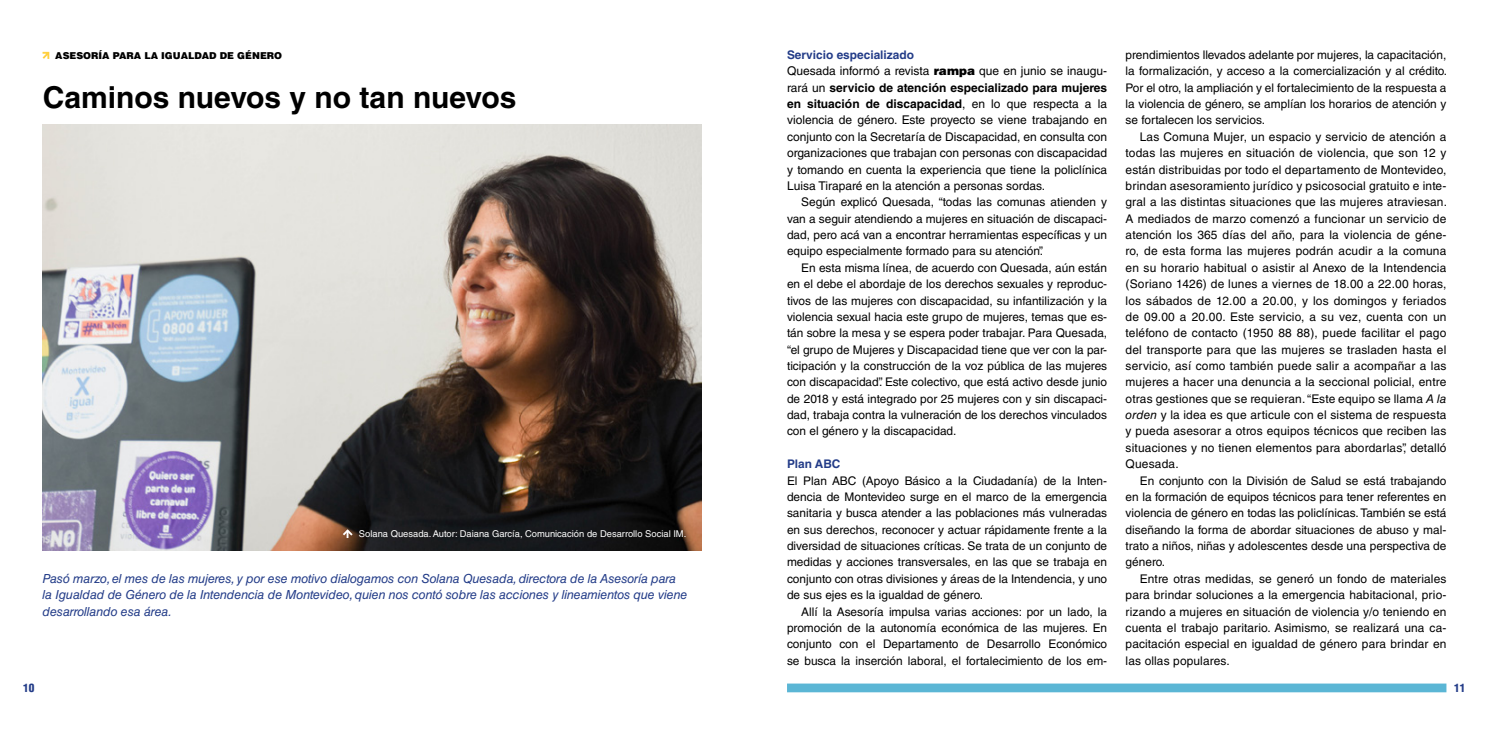
<style>
.page{position:relative;width:1489px;height:745px;background:#fff}
.page>*{position:absolute;margin:0;border:0;box-sizing:border-box;transform-origin:0 0}
.t1{font:700 30px "Helvetica LT Std";color:#000}
.t2{font:italic 12.5px/16.4px "Helvetica LT Std";letter-spacing:-.01em;color:#233c88}
.t3{font:12px/16.4px "Helvetica LT Std";letter-spacing:.01em;color:#000;text-align:justify}
.t4{font:11.88px/16.4px "Helvetica LT Std";color:#000;text-align:justify}
.t5{font:700 11.88px "Helvetica LT Std";color:#233c88}
.t6{font:900 condensed 11.25px "Helvetica LT Std";color:#233c88}
.t7{font:900 9.5px "Helvetica LT Std";color:#000}
.t8{font:9.38px "Helvetica LT Std";color:#fff}
.s1{font-weight:900}
.s2{font-weight:700}
.s3{font-style:italic}
</style>
<div class="page">
<img style="left:43px;top:124px;width:659px;height:425px">
<svg style="left:341px;top:527px;width:13px;height:10px"></svg>
<svg style="left:42px;top:51px;width:8px;height:8px"></svg>
<div style="left:787px;top:683px;width:659px;height:8px;background:#5bb6d5"></div>
<p class="t7" style="left:55px;top:49px;width:228px">ASESORÍA PARA LA IGUALDAD DE GÉNERO</p>
<h1 class="t1" style="left:43px;top:79px;width:475px">Caminos nuevos y no tan nuevos</h1>
<p class="t8" style="left:359px;top:528px;width:329px">Solana Quesada. Autor: Daiana García, Comunicación de Desarrollo Social IM.</p>
<p class="t2" style="left:43px;top:569px;width:646px">Pasó marzo, el mes de las mujeres, y por ese motivo dialogamos con Solana Quesada, directora de la Asesoría para la Igualdad de Género de la Intendencia de Montevideo, quien nos contó sobre las acciones y lineamientos que viene desarrollando esa área.</p>
<p class="t5" style="left:787px;top:47px;width:128px">Servicio especializado</p>
<p class="t3" style="left:787px;top:63px;width:322px">Quesada informó a revista <span class="s1">rampa</span> que en junio se inaugu&shy;rará un <span class="s2">servicio de atención especializado para mujeres en situación de discapacidad</span>, en lo que respecta a la violencia de género. Este proyecto se viene trabajando en conjunto con la Secretaría de Discapacidad, en consulta con organizaciones que trabajan con personas con discapacidad y tomando en cuenta la experiencia que tiene la policlínica Luisa Tiraparé en la atención a personas sordas.</p>
<p class="t4" style="left:787px;top:194px;width:322px;text-indent:14px">Según explicó Quesada, “todas las comunas atienden y van a seguir atendiendo a mujeres en situación de discapaci&shy;dad, pero acá van a encontrar herramientas específicas y un equipo especialmente formado para su atención”.</p>
<p class="t4" style="left:787px;top:259px;width:322px;text-indent:14px">En esta misma línea, de acuerdo con Quesada, aún están en el debe el abordaje de los derechos sexuales y reproduc&shy;tivos de las mujeres con discapacidad, su infantilización y la violencia sexual hacia este grupo de mujeres, temas que es&shy;tán sobre la mesa y se espera poder trabajar. Para Quesada, “el grupo de Mujeres y Discapacidad tiene que ver con la par&shy;ticipación y la construcción de la voz pública de las mujeres con discapacidad”. Este colectivo, que está activo desde junio de 2018 y está integrado por 25 mujeres con y sin discapaci&shy;dad, trabaja contra la vulneración de los derechos vinculados con el género y la discapacidad.</p>
<p class="t5" style="left:787px;top:456px;width:55px">Plan ABC</p>
<p class="t4" style="left:787px;top:472px;width:322px">El Plan ABC (Apoyo Básico a la Ciudadanía) de la Inten&shy;dencia de Montevideo surge en el marco de la emergencia sanitaria y busca atender a las poblaciones más vulneradas en sus derechos, reconocer y actuar rápidamente frente a la diversidad de situaciones críticas. Se trata de un conjunto de medidas y acciones transversales, en las que se trabaja en conjunto con otras divisiones y áreas de la Intendencia, y uno de sus ejes es la igualdad de género.</p>
<p class="t4" style="left:787px;top:602px;width:322px;text-indent:14px">Allí la Asesoría impulsa varias acciones: por un lado, la promoción de la autonomía económica de las mujeres. En conjunto con el Departamento de Desarrollo Económico se busca la inserción laboral, el fortalecimiento de los em-</p>
<p class="t4" style="left:1125px;top:47px;width:323px">prendimientos llevados adelante por mujeres, la capacitación, la formalización, y acceso a la comercialización y al crédito.<br>Por el otro, la ampliación y el fortalecimiento de la respuesta a la violencia de género, se amplían los horarios de atención y se fortalecen los servicios.</p>
<p class="t3" style="left:1125px;top:128px;width:323px;text-indent:14px">Las Comuna Mujer, un espacio y servicio de atención a todas las mujeres en situación de violencia, que son 12 y están distribuidas por todo el departamento de Montevideo, brindan asesoramiento jurídico y psicosocial gratuito e inte&shy;gral a las distintas situaciones que las mujeres atraviesan.<br>A mediados de marzo comenzó a funcionar un servicio de atención los 365 días del año, para la violencia de géne&shy;ro, de esta forma las mujeres podrán acudir a la comuna en su horario habitual o asistir al Anexo de la Intendencia (Soriano 1426) de lunes a viernes de 18.00 a 22.00 horas, los sábados de 12.00 a 20.00, y los domingos y feriados de 09.00 a 20.00. Este servicio, a su vez, cuenta con un teléfono de contacto (1950 88 88), puede facilitar el pago del transporte para que las mujeres se trasladen hasta el servicio, así como también puede salir a acompañar a las mujeres a hacer una denuncia a la seccional policial, entre otras gestiones que se requieran. “Este equipo se llama <span class="s3">A la orden</span> y la idea es que articule con el sistema de respuesta y pueda asesorar a otros equipos técnicos que reciben las situaciones y no tienen elementos para abordarlas”, detalló Quesada.</p>
<p class="t4" style="left:1125px;top:472px;width:322px;text-indent:14px">En conjunto con la División de Salud se está trabajando en la formación de equipos técnicos para tener referentes en violencia de género en todas las policlínicas. También se está diseñando la forma de abordar situaciones de abuso y mal&shy;trato a niños, niñas y adolescentes desde una perspectiva de género.</p>
<p class="t3" style="left:1125px;top:570px;width:322px;text-indent:14px">Entre otras medidas, se generó un fondo de materiales para brindar soluciones a la emergencia habitacional, prio&shy;rizando a mujeres en situación de violencia y/o teniendo en cuenta el trabajo paritario. Asimismo, se realizará una ca&shy;pacitación especial en igualdad de género para brindar en las ollas populares.</p>
<p class="t6" style="left:23px;top:679px;width:13px">10</p>
<p class="t6" style="left:1453px;top:680px;width:13px">11</p>
</div>
